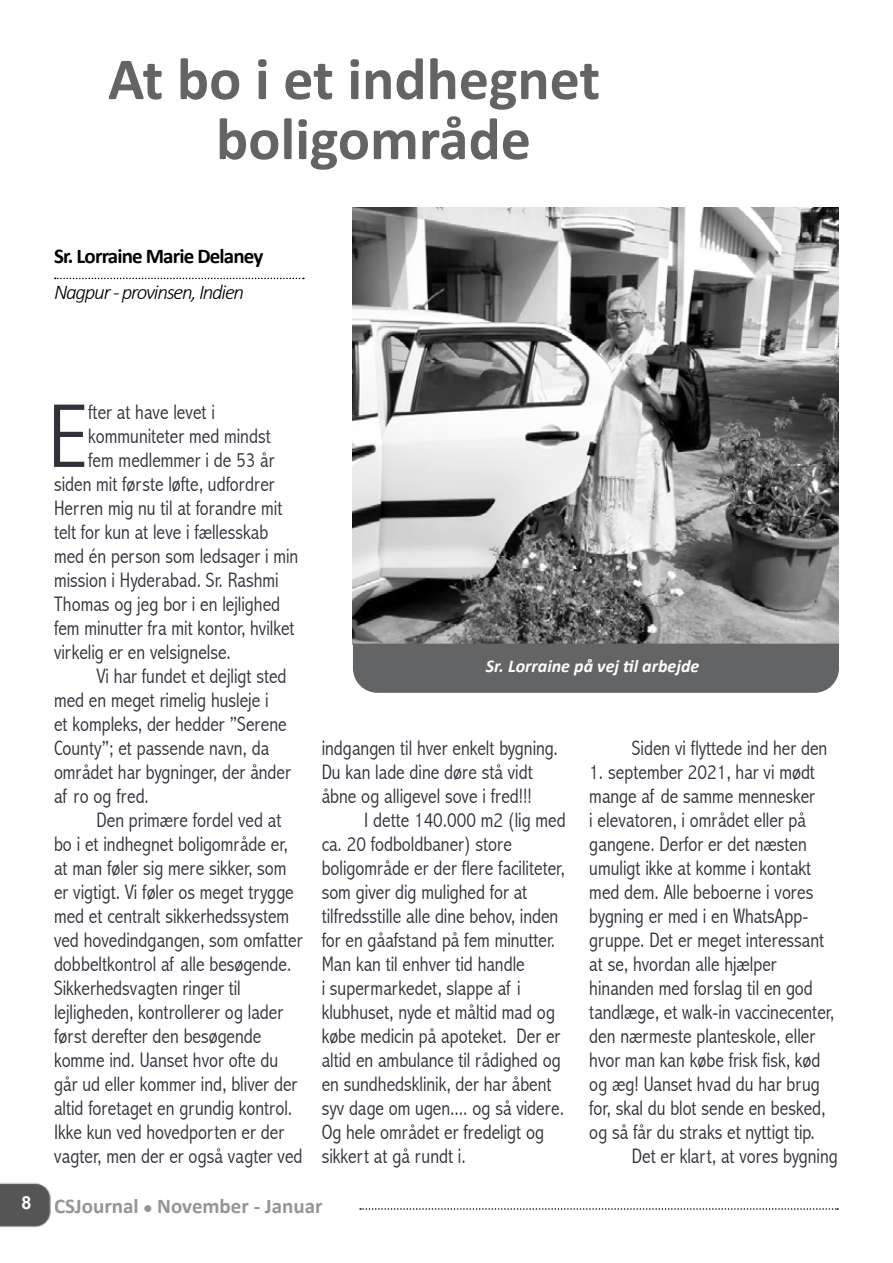
<style>
.page{position:relative;width:893px;height:1263px;background:#fff}
.page>*{position:absolute;margin:0;border:0;box-sizing:border-box;transform-origin:0 0}
.t1{font:300 condensed 91.5px "Abadi";color:#31313c}
.t2{font:700 60px/60px "Calibri";color:#636466}
.t3{font:300 condensed 21px/24px "Abadi";color:#31313c}
.t4{font:700 21px "Calibri";color:#939598}
.t5{font:700 21px "Calibri";letter-spacing:-.04em;color:#000}
.t6{font:italic 300 21px "Calibri";letter-spacing:-.06em;color:#000}
.t7{font:italic 700 18px "Calibri";color:#fff}
</style>
<div class="page">
<img style="left:0;top:1183px;width:51px;height:45px">
<svg style="left:360px;top:1208px;width:478px;height:2px"></svg>
<img style="left:353px;top:207px;width:486px;height:437px">
<div style="left:353px;top:644px;width:486px;height:49px;background:#636466"></div>
<svg style="left:55px;top:278px;width:249px;height:1px"></svg>
<h2 class="t2" style="left:216px;top:48px;width:386px;text-indent:-108px">At bo i et indhegnet boligområde</h2>
<p class="t5" style="left:54px;top:241px;width:211px">Sr. Lorraine Marie Delaney</p>
<p class="t6" style="left:54px;top:279px;width:192px">Nagpur - provinsen, Indien</p>
<h1 class="t1" style="left:48px;top:383px;width:42px">E</h1>
<p class="t3" style="left:88px;top:400px;width:128px">fter at have levet i</p>
<p class="t3" style="left:88px;top:424px;width:184px">kommuniteter med mindst</p>
<p class="t3" style="left:88px;top:448px;width:188px">fem medlemmer i de 53 år</p>
<p class="t3" style="left:54px;top:472px;width:222px">siden mit første løfte, udfordrer</p>
<p class="t3" style="left:54px;top:496px;width:230px">Herren mig nu til at forandre mit</p>
<p class="t3" style="left:54px;top:520px;width:216px">telt for kun at leve i fællesskab</p>
<p class="t3" style="left:54px;top:544px;width:246px">med én person som ledsager i min</p>
<p class="t3" style="left:54px;top:568px;width:226px">mission i Hyderabad. Sr. Rashmi</p>
<p class="t3" style="left:54px;top:592px;width:228px">Thomas og jeg bor i en lejlighed</p>
<p class="t3" style="left:54px;top:616px;width:242px">fem minutter fra mit kontor, hvilket</p>
<p class="t3" style="left:54px;top:640px;width:178px">virkelig er en velsignelse.</p>
<p class="t3" style="left:97px;top:664px;width:192px">Vi har fundet et dejligt sted</p>
<p class="t3" style="left:54px;top:688px;width:216px">med en meget rimelig husleje i</p>
<p class="t3" style="left:54px;top:712px;width:234px">et kompleks, der hedder ”Serene</p>
<p class="t3" style="left:54px;top:736px;width:217px">County”; et passende navn, da</p>
<p class="t3" style="left:54px;top:760px;width:239px">området har bygninger, der ånder</p>
<p class="t3" style="left:54px;top:784px;width:96px">af ro og fred.</p>
<p class="t3" style="left:97px;top:808px;width:186px">Den primære fordel ved at</p>
<p class="t3" style="left:54px;top:832px;width:235px">bo i et indhegnet boligområde er,</p>
<p class="t3" style="left:54px;top:856px;width:234px">at man føler sig mere sikker, som</p>
<p class="t3" style="left:54px;top:880px;width:241px">er vigtigt. Vi føler os meget trygge</p>
<p class="t3" style="left:54px;top:904px;width:237px">med et centralt sikkerhedssystem</p>
<p class="t3" style="left:54px;top:928px;width:250px">ved hovedindgangen, som omfatter</p>
<p class="t3" style="left:54px;top:952px;width:239px">dobbeltkontrol af alle besøgende.</p>
<p class="t3" style="left:54px;top:976px;width:188px">Sikkerhedsvagten ringer til</p>
<p class="t3" style="left:54px;top:1000px;width:231px">lejligheden, kontrollerer og lader</p>
<p class="t3" style="left:54px;top:1024px;width:209px">først derefter den besøgende</p>
<p class="t3" style="left:54px;top:1048px;width:226px">komme ind. Uanset hvor ofte du</p>
<p class="t3" style="left:54px;top:1072px;width:245px">går ud eller kommer ind, bliver der</p>
<p class="t3" style="left:54px;top:1096px;width:240px">altid foretaget en grundig kontrol.</p>
<p class="t3" style="left:54px;top:1120px;width:232px">Ikke kun ved hovedporten er der</p>
<p class="t3" style="left:54px;top:1144px;width:250px">vagter, men der er også vagter ved</p>
<p class="t7" style="left:486px;top:653px;width:215px">Sr. Lorraine på vej til arbejde</p>
<p class="t3" style="left:322px;top:736px;width:238px">indgangen til hver enkelt bygning.<br>Du kan lade dine døre stå vidt åbne og alligevel sove i fred!!!</p>
<p class="t3" style="left:322px;top:808px;width:245px;text-indent:43px">I dette 140.000 m2 (lig med ca. 20 fodboldbaner) store boligområde er der flere faciliteter, som giver dig mulighed for at tilfredsstille alle dine behov, inden for en gåafstand på fem minutter.<br>Man kan til enhver tid handle<br>i supermarkedet, slappe af i klubhuset, nyde et måltid mad og købe medicin på apoteket. Der er altid en ambulance til rådighed og en sundhedsklinik, der har åbent syv dage om ugen.... og så videre.<br>Og hele området er fredeligt og sikkert at gå rundt i.</p>
<p class="t3" style="left:632px;top:736px;width:197px">Siden vi flyttede ind her den</p>
<p class="t3" style="left:589px;top:760px;width:227px">1. september 2021, har vi mødt</p>
<p class="t3" style="left:589px;top:784px;width:227px">mange af de samme mennesker</p>
<p class="t3" style="left:589px;top:808px;width:218px">i elevatoren, i området eller på</p>
<p class="t3" style="left:589px;top:832px;width:219px">gangene. Derfor er det næsten</p>
<p class="t3" style="left:589px;top:856px;width:223px">umuligt ikke at komme i kontakt</p>
<p class="t3" style="left:589px;top:880px;width:226px">med dem. Alle beboerne i vores</p>
<p class="t3" style="left:589px;top:904px;width:220px">bygning er med i en WhatsApp-</p>
<p class="t3" style="left:589px;top:928px;width:236px">gruppe. Det er meget interessant</p>
<p class="t3" style="left:589px;top:952px;width:189px">at se, hvordan alle hjælper</p>
<p class="t3" style="left:589px;top:976px;width:225px">hinanden med forslag til en god</p>
<p class="t3" style="left:589px;top:1000px;width:246px">tandlæge, et walk-in vaccinecenter,</p>
<p class="t3" style="left:589px;top:1024px;width:227px">den nærmeste planteskole, eller</p>
<p class="t3" style="left:589px;top:1048px;width:233px">hvor man kan købe frisk fisk, kød</p>
<p class="t3" style="left:589px;top:1072px;width:232px">og æg! Uanset hvad du har brug</p>
<p class="t3" style="left:589px;top:1096px;width:238px">for, skal du blot sende en besked,</p>
<p class="t3" style="left:589px;top:1120px;width:227px">og så får du straks et nyttigt tip.</p>
<p class="t3" style="left:632px;top:1144px;width:207px">Det er klart, at vores bygning</p>
<p class="t4" style="left:22px;top:1191px;width:302px"><sup>8</sup> CSJournal ● November - Januar</p>
</div>
